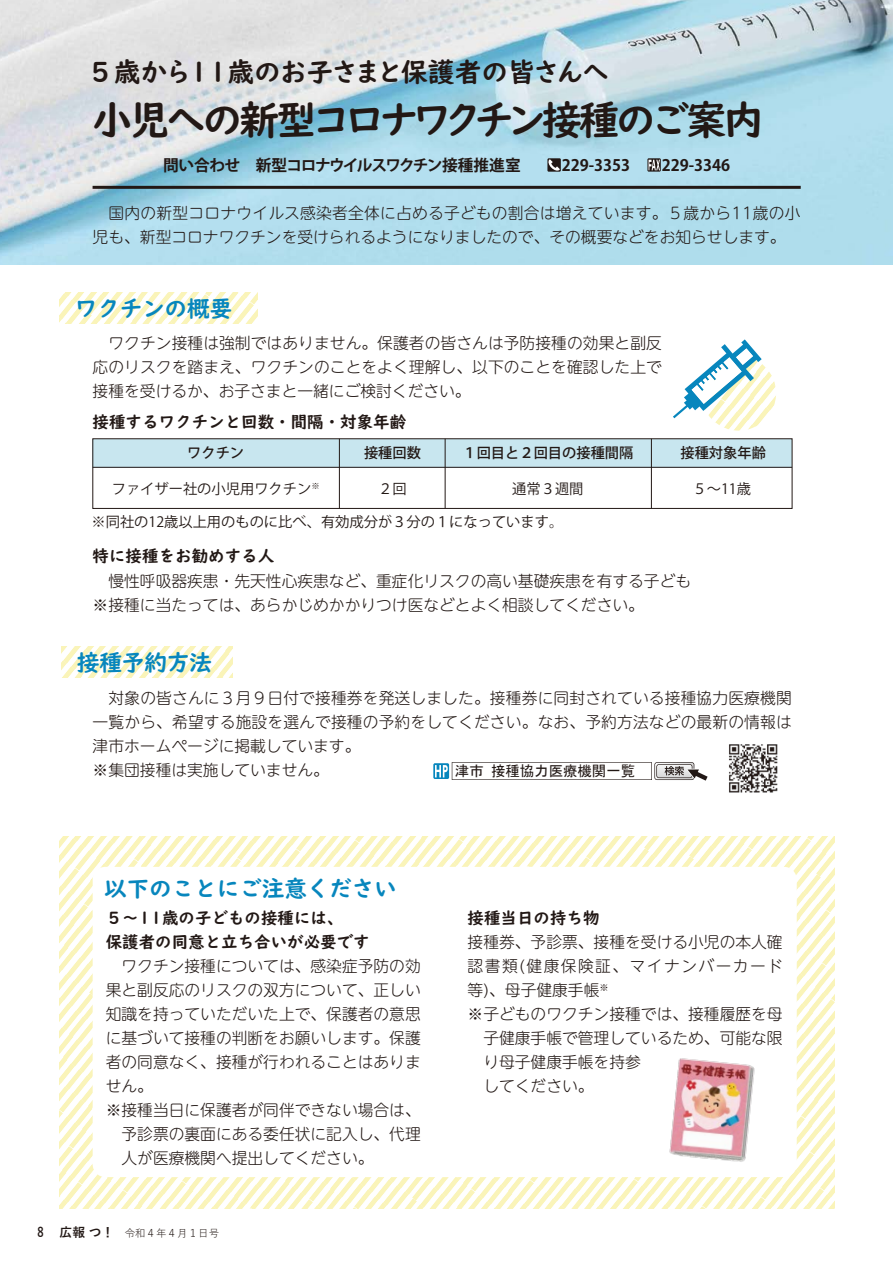
<style>
.page{position:relative;width:893px;height:1263px;background:#fff}
.page>*{position:absolute;margin:0;border:0;box-sizing:border-box;transform-origin:0 0}
.t1{font:700 40.5px "UD Digi Kyokasho Pro N";letter-spacing:-.115em;color:#221815}
.t2{font:700 27px "UD Digi Kyokasho Pro N";letter-spacing:-.035em;color:#221815}
.t3{font:700 22.95px "UD Digi Kyokasho Pro N";letter-spacing:-.02em;color:#0786bd}
.t4{font:700 16.5px/24px "UD Digi Kyokasho Pro N";color:#221815}
.t5{font:300 15.75px/24px "UD Shin M Go Pr 6";color:#221815}
.t6{font:700 15.75px "Koz Go Pr 6 N";letter-spacing:-.06em;color:#221815}
.t7{font:300 15.75px "UD Shin M Go Pr 6";letter-spacing:.09em;color:#221815}
.t8{font:700 15.75px "Koz Go Pr 6 N";letter-spacing:-.01em;color:#221815}
.t9{font:14.4px "MS Gothic";color:#221815}
.t10{font:14.25px "Koz Go Pro";color:#221815}
.t11{font:500 14.25px "Koz Go Pro";color:#221815}
.t12{font:10.5px "Yu Gothic";color:#221815}
.s1{font-weight:700;font-size:13.5px}
.s2{font-weight:700;font-size:12.75px}
</style>
<div class="page">
<svg style="left:59px;top:1208px;width:51px;height:1px"></svg>
<div style="left:93px;top:439px;width:699px;height:28px;background:#c8e6ef"></div>
<img style="left:0;top:0;width:893px;height:265px">
<svg style="left:59px;top:836px;width:775px;height:372px"></svg>
<div style="left:93px;top:867px;width:704px;height:310px;background:#fff;border-radius:13px"></div>
<svg style="left:59px;top:292px;width:198px;height:31px"></svg>
<svg style="left:547px;top:158px;width:14px;height:14px"></svg>
<svg style="left:548px;top:159px;width:12px;height:12px"></svg>
<svg style="left:647px;top:158px;width:14px;height:14px"></svg>
<svg style="left:648px;top:160px;width:12px;height:10px"></svg>
<hr style="left:93px;top:186px;width:708px;height:3px;background:#221815">
<svg style="left:61px;top:647px;width:171px;height:31px"></svg>
<svg style="left:701px;top:356px;width:75px;height:75px"></svg>
<svg style="left:673px;top:339px;width:89px;height:79px"></svg>
<img style="left:729px;top:744px;width:49px;height:49px">
<div style="left:433px;top:763px;width:16px;height:16px;background:#0786bd;border-radius:2px"></div>
<svg style="left:435px;top:762px;width:273px;height:19px"></svg>
<img style="left:669px;top:1058px;width:86px;height:104px">
<div style="left:93px;top:438px;width:699px;height:71px;border:1px solid #221815"></div>
<hr style="left:93px;top:467px;width:699px;height:1px;background:#221815">
<hr style="left:339px;top:439px;width:1px;height:69px;background:#221815">
<hr style="left:651px;top:439px;width:1px;height:69px;background:#221815">
<hr style="left:445px;top:439px;width:1px;height:69px;background:#221815">
<h2 class="t2" style="left:87px;top:49px;width:524px">５歳から11歳のお子さまと保護者の皆さんへ</h2>
<h1 class="t1" style="left:92px;top:86px;width:673px">小児への新型コロナワクチン接種のご案内</h1>
<p class="t6" style="left:163px;top:156px;width:359px">問い合わせ　新型コロナウイルスワクチン接種推進室</p>
<p class="t8" style="left:562px;top:157px;width:70px">229-3353</p>
<p class="t8" style="left:662px;top:157px;width:70px">229-3346</p>
<p class="t5" style="left:93px;top:200px;width:709px">　国内の新型コロナウイルス感染者全体に占める子どもの割合は増えています。５歳から11歳の小児も、新型コロナワクチンを受けられるようになりましたので、その概要などをお知らせします。</p>
<h3 class="t3" style="left:75px;top:289px;width:159px">ワクチンの概要</h3>
<p class="t5" style="left:93px;top:330px;width:571px;text-align:justify">　ワクチン接種は強制ではありません。保護者の皆さんは予防接種の効果と副反応のリスクを踏まえ、ワクチンのことをよく理解し、以下のことを確認した上で接種を受けるか、お子さまと一緒にご検討ください。</p>
<p class="t4" style="left:93px;top:410px;width:315px">接種するワクチンと回数・間隔・対象年齢</p>
<p class="t11" style="left:187px;top:444px;width:58px">ワクチン</p>
<p class="t11" style="left:364px;top:444px;width:58px">接種回数</p>
<p class="t10" style="left:112px;top:479px;width:209px">ファイザー社の小児用ワクチン<sup>※</sup></p>
<p class="t10" style="left:378px;top:479px;width:30px">２回</p>
<p class="t11" style="left:462px;top:444px;width:172px">１回目と２回目の接種間隔</p>
<p class="t10" style="left:512px;top:479px;width:73px">通常３週間</p>
<p class="t10" style="left:92px;top:513px;width:473px">※同社の12歳以上用のものに比べ、有効成分が３分の１になっています。</p>
<p class="t4" style="left:93px;top:543px;width:183px">特に接種をお勧めする人</p>
<p class="t11" style="left:680px;top:444px;width:87px">接種対象年齢</p>
<p class="t10" style="left:693px;top:479px;width:60px">５～11歳</p>
<p class="t5" style="left:93px;top:568px;width:600px">　慢性呼吸器疾患・先天性心疾患など、重症化リスクの高い基礎疾患を有する子ども※接種に当たっては、あらかじめかかりつけ医などとよく相談してください。</p>
<h3 class="t3" style="left:77px;top:643px;width:137px">接種予約方法</h3>
<p class="t5" style="left:93px;top:685px;width:701px">　対象の皆さんに３月９日付で接種券を発送しました。接種券に同封されている接種協力医療機関一覧から、希望する施設を選んで接種の予約をしてください。なお、予約方法などの最新の情報は津市ホームページに掲載しています。<br>※集団接種は実施していません。</p>
<p class="t9" style="left:455px;top:764px;width:182px">津市 接種協力医療機関一覧</p>
<h3 class="t3" style="left:104px;top:869px;width:294px">以下のことにご注意ください</h3>
<p class="t4" style="left:106px;top:905px;width:266px">５～11歳の子どもの接種には、<br>保護者の同意と立ち合いが必要です</p>
<p class="t5" style="left:106px;top:953px;width:317px">　ワクチン接種については、感染症予防の効</p>
<p class="t5" style="left:106px;top:977px;width:317px">果と副反応のリスクの双方について、正しい</p>
<p class="t5" style="left:106px;top:1001px;width:317px">知識を持っていただいた上で、保護者の意思</p>
<p class="t5" style="left:106px;top:1025px;width:317px">に基づいて接種の判断をお願いします。保護</p>
<p class="t5" style="left:106px;top:1049px;width:317px">者の同意なく、接種が行われることはありま</p>
<p class="t5" style="left:106px;top:1073px;width:49px">せん。</p>
<p class="t5" style="left:106px;top:1097px;width:317px">※接種当日に保護者が同伴できない場合は、</p>
<p class="t5" style="left:121px;top:1121px;width:301px">予診票の裏面にある委任状に記入し、代理</p>
<p class="t5" style="left:121px;top:1145px;width:254px">人が医療機関へ提出してください。</p>
<p class="t12" style="left:37px;top:1223px;width:183px"><span class="s1">8</span> <span class="s2">広報 つ！</span> 令和４年４月１日号</p>
<p class="t4" style="left:468px;top:905px;width:133px">接種当日の持ち物</p>
<p class="t5" style="left:468px;top:929px;width:316px">接種券、予診票、接種を受ける小児の本人確</p>
<p class="t7" style="left:468px;top:953px;width:317px">認書類(健康保険証、マイナンバーカード</p>
<p class="t5" style="left:468px;top:977px;width:143px">等)、母子健康手帳<sup>※</sup></p>
<p class="t5" style="left:468px;top:1001px;width:316px">※子どものワクチン接種では、接種履歴を母</p>
<p class="t5" style="left:483px;top:1025px;width:301px">子健康手帳で管理しているため、可能な限</p>
<p class="t5" style="left:483px;top:1049px;width:159px">り母子健康手帳を持参</p>
<p class="t5" style="left:468px;top:1073px;width:127px">　してください。</p>
</div>
